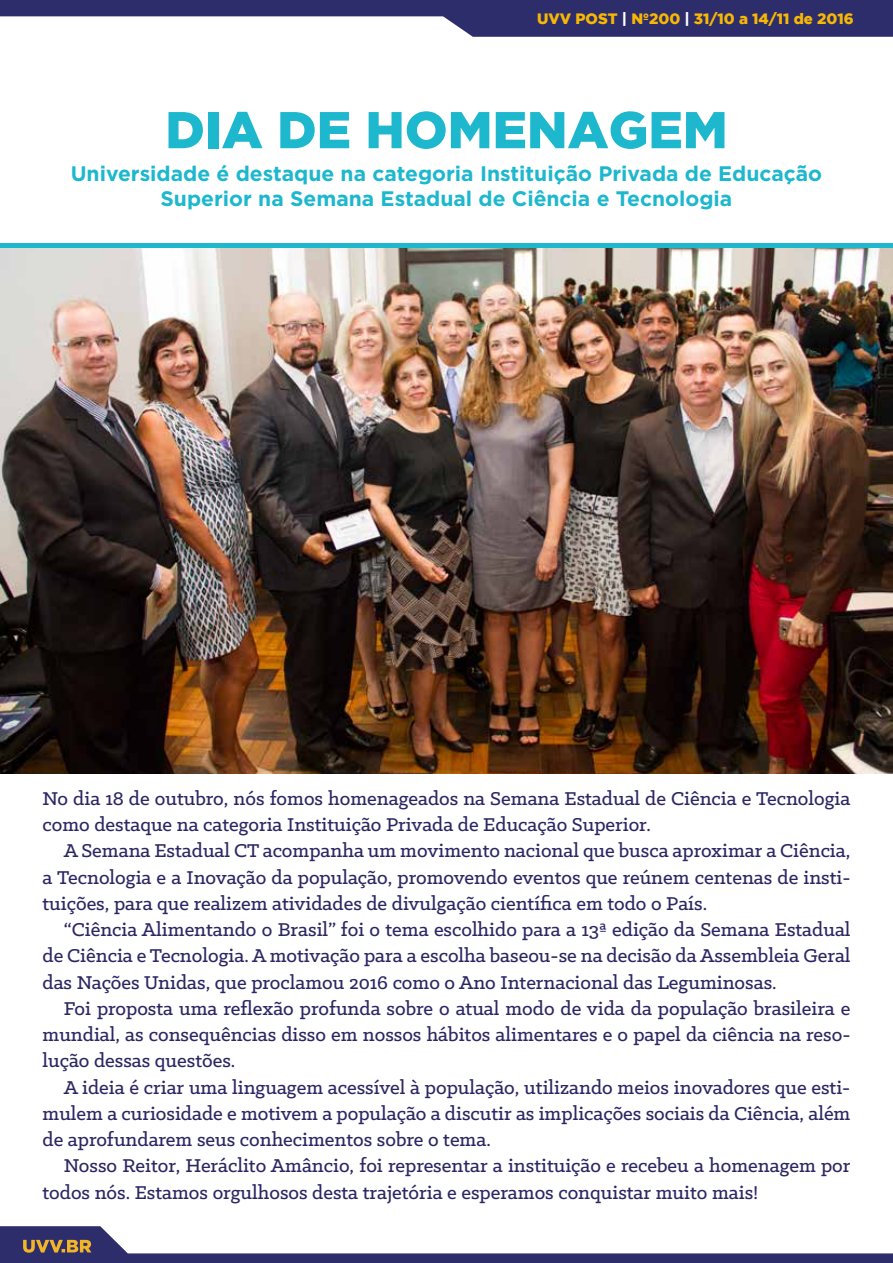
<style>
.page{position:relative;width:893px;height:1263px;background:#fff}
.page>*{position:absolute;margin:0;border:0;box-sizing:border-box;transform-origin:0 0}
.t1{font:900 51.6px "Gotham";color:#1db7ce}
.t2{font:500 21px/26.2px "Klinic Slab";color:#2c2763;text-align:justify}
.t3{font:700 21px/25.2px "Gotham";color:#1db7ce;text-align:center}
.t4{font:900 15px "Gotham";color:#f6b705}
.s1{color:#fff}
</style>
<div class="page">
<img style="left:0;top:247px;width:893px;height:527px">
<svg style="left:0;top:0;width:893px;height:37px"></svg>
<svg style="left:0;top:1226px;width:893px;height:37px"></svg>
<hr style="left:0;top:243px;width:893px;height:4px;background:#1db7ce">
<p class="t4" style="left:537px;top:10px;width:318px">UVV POST <span class="s1">|</span> Nº200 <span class="s1">|</span> 31/10 a 14/11 de 2016</p>
<h1 class="t1" style="left:165px;top:100px;width:564px">DIA DE HOMENAGEM</h1>
<p class="t3" style="left:71px;top:160px;width:753px">Universidade é destaque na categoria Instituição Privada de Educação<br>Superior na Semana Estadual de Ciência e Tecnologia</p>
<p class="t2" style="left:43px;top:785px;width:809px">No dia 18 de outubro, nós fomos homenageados na Semana Estadual de Ciência e Tecnologia como destaque na categoria Instituição Privada de Educação Superior.</p>
<p class="t2" style="left:43px;top:837px;width:809px;text-indent:21px">A Semana Estadual CT acompanha um movimento nacional que busca aproximar a Ciência, a Tecnologia e a Inovação da população, promovendo eventos que reúnem centenas de insti&shy;tuições, para que realizem atividades de divulgação científica em todo o País.</p>
<p class="t2" style="left:43px;top:916px;width:809px;text-indent:21px">“Ciência Alimentando o Brasil” foi o tema escolhido para a 13ª edição da Semana Estadual de Ciência e Tecnologia. A motivação para a escolha baseou-se na decisão da Assembleia Geral das Nações Unidas, que proclamou 2016 como o Ano Internacional das Leguminosas.</p>
<p class="t2" style="left:43px;top:995px;width:809px;text-indent:21px">Foi proposta uma reflexão profunda sobre o atual modo de vida da população brasileira e mundial, as consequências disso em nossos hábitos alimentares e o papel da ciência na reso&shy;lução dessas questões.</p>
<p class="t2" style="left:43px;top:1073px;width:809px;text-indent:21px">A ideia é criar uma linguagem acessível à população, utilizando meios inovadores que esti&shy;mulem a curiosidade e motivem a população a discutir as implicações sociais da Ciência, além de aprofundarem seus conhecimentos sobre o tema.</p>
<p class="t2" style="left:43px;top:1152px;width:809px;text-indent:21px">Nosso Reitor, Heráclito Amâncio, foi representar a instituição e recebeu a homenagem por todos nós. Estamos orgulhosos desta trajetória e esperamos conquistar muito mais!</p>
</div>
